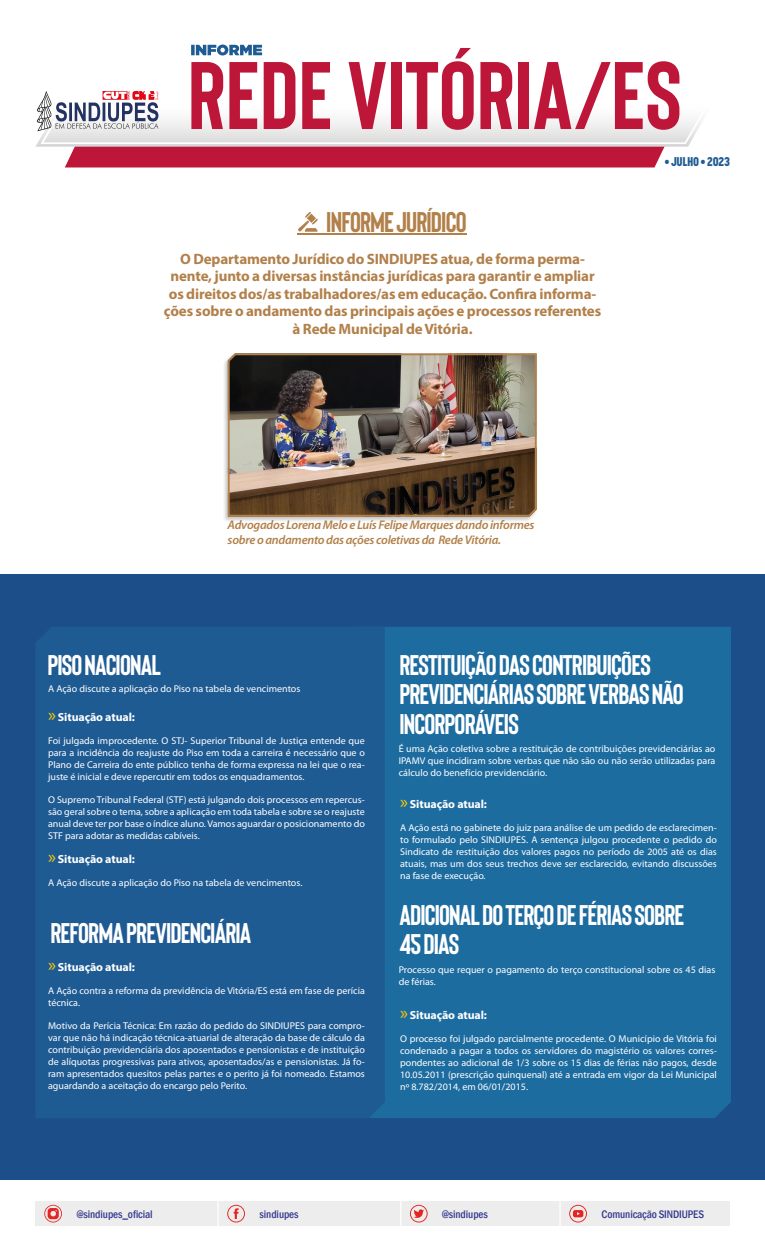
<style>
.page{position:relative;width:765px;height:1260px;background:#fff}
.page>*{position:absolute;margin:0;border:0;box-sizing:border-box;transform-origin:0 0}
.TITULO_1{font:700 28.5px/29.5px "Bison";letter-spacing:-.03em;color:#fff}
.TITULO_1-2{font:700 28.5px "Bison";letter-spacing:-.03em;color:#b2804a}
.TEXTO{font:700 15px/17.5px "Myriad Pro";letter-spacing:-.01em;color:#b2804a;text-align:center}
.t1{font:800 12.62px "Korolev Condensed";letter-spacing:-.02em;color:#1f5c94}
.LEGENDA{font:italic 600 12.5px/15px "Myriad Pro";letter-spacing:-.02em;color:#b2804a}
.Paragraph_Style_3{font:700 11.75px "Myriad Pro";letter-spacing:-.01em;color:#fff}
.t2{font:500 condensed 11.25px "Franklin Gothic";letter-spacing:-.01em;color:#36398e}
.Paragraph_Style_3-2{font:9.88px/12px "Myriad Pro";color:#fff;text-align:justify}
.s1{font-weight:500}
.s2{font-weight:400;font-size:18.62px;color:#fc0}
</style>
<div class="page">
<div style="left:65px;top:147px;width:600px;height:20px;background:#bd1639"></div>
<svg style="left:35px;top:74px;width:655px;height:73px"></svg>
<svg style="left:41px;top:77px;width:662px;height:67px"></svg>
<svg style="left:191px;top:45px;width:71px;height:11px"></svg>
<svg style="left:37px;top:91px;width:121px;height:40px"></svg>
<svg style="left:191px;top:62px;width:32px;height:67px"></svg>
<svg style="left:229px;top:62px;width:28px;height:67px"></svg>
<svg style="left:264px;top:62px;width:31px;height:67px"></svg>
<svg style="left:302px;top:62px;width:28px;height:67px"></svg>
<svg style="left:349px;top:62px;width:37px;height:67px"></svg>
<div style="left:391px;top:62px;width:10px;height:67px;background:#bd1639"></div>
<svg style="left:406px;top:48px;width:68px;height:82px"></svg>
<svg style="left:480px;top:62px;width:32px;height:67px"></svg>
<div style="left:518px;top:62px;width:11px;height:67px;background:#bd1639"></div>
<svg style="left:534px;top:61px;width:145px;height:69px"></svg>
<div style="left:35px;top:1201px;width:695px;height:25px;background:#ededed"></div>
<hr style="left:559px;top:1201px;width:2px;height:25px;background:#fff">
<svg style="left:44px;top:1201px;width:357px;height:25px"></svg>
<svg style="left:410px;top:1205px;width:18px;height:18px"></svg>
<svg style="left:569px;top:1205px;width:18px;height:18px"></svg>
<div style="left:0;top:574px;width:765px;height:606px;background:#1c4f8a"></div>
<div style="left:385px;top:627px;width:346px;height:491px;background:#1d6ca0"></div>
<div style="left:36px;top:627px;width:349px;height:491px;background:#1f5b93"></div>
<div style="left:223px;top:352px;width:315px;height:170px;background:#1d1d1b;opacity:.25"></div>
<img style="left:227px;top:352px;width:311px;height:165px">
<hr style="left:297px;top:234px;width:169px;height:1px;background:#b2804a">
<svg style="left:298px;top:212px;width:20px;height:20px"></svg>
<p class="TITULO_1-2" style="left:326px;top:206px;width:142px">INFORME JURÍDICO</p>
<p class="TEXTO" style="left:164px;top:249px;width:439px">O Departamento Jurídico do SINDIUPES atua, de forma perma&shy;nente, junto a diversas instâncias jurídicas para garantir e ampliar os direitos dos/as trabalhadores/as em educação. Confira informa&shy;ções sobre o andamento das principais ações e processos referentes à Rede Municipal de Vitória.</p>
<p class="t1" style="left:664px;top:154px;width:67px"><span class="s1">•</span> JULHO <span class="s1">•</span> 2023</p>
<p class="LEGENDA" style="left:228px;top:517px;width:308px">Advogados Lorena Melo e Luís Felipe Marques dando informes sobre o andamento das ações coletivas da Rede Vitória.</p>
<p class="TITULO_1" style="left:47px;top:650px;width:115px">PISO NACIONAL</p>
<p class="Paragraph_Style_3-2" style="left:48px;top:683px;width:254px">A Ação discute a aplicação do Piso na tabela de vencimentos</p>
<p class="Paragraph_Style_3" style="left:48px;top:709px;width:88px"><span class="s2">»</span> Situação atual:</p>
<p class="Paragraph_Style_3-2" style="left:48px;top:735px;width:318px">Foi julgada improcedente. O STJ- Superior Tribunal de Justiça entende que para a incidência do reajuste do Piso em toda a carreira é necessário que o Plano de Carreira do ente público tenha de forma expressa na lei que o rea&shy;juste é inicial e deve repercutir em todos os enquadramentos.</p>
<p class="Paragraph_Style_3-2" style="left:48px;top:794px;width:318px">O Supremo Tribunal Federal (STF) está julgando dois processos em repercus&shy;são geral sobre o tema, sobre a aplicação em toda tabela e sobre se o reajuste anual deve ter por base o índice aluno. Vamos aguardar o posicionamento do STF para adotar as medidas cabíveis.</p>
<p class="Paragraph_Style_3" style="left:48px;top:851px;width:88px"><span class="s2">»</span> Situação atual:</p>
<p class="Paragraph_Style_3-2" style="left:48px;top:877px;width:256px">A Ação discute a aplicação do Piso na tabela de vencimentos.</p>
<p class="TITULO_1" style="left:50px;top:918px;width:203px">REFORMA PREVIDENCIÁRIA</p>
<p class="Paragraph_Style_3" style="left:48px;top:959px;width:88px"><span class="s2">»</span> Situação atual:</p>
<p class="Paragraph_Style_3-2" style="left:48px;top:984px;width:318px">A Ação contra a reforma da previdência de Vitória/ES está em fase de perícia técnica.</p>
<p class="Paragraph_Style_3-2" style="left:48px;top:1019px;width:318px">Motivo da Perícia Técnica: Em razão do pedido do SINDIUPES para compro&shy;var que não há indicação técnica-atuarial de alteração da base de cálculo da contribuição previdenciária dos aposentados e pensionistas e de instituição de alíquotas progressivas para ativos, aposentados/as e pensionistas. Já fo&shy;ram apresentados quesitos pelas partes e o perito já foi nomeado. Estamos aguardando a aceitação do encargo pelo Perito.</p>
<p class="TITULO_1" style="left:399px;top:650px;width:286px">RESTITUIÇÃO DAS CONTRIBUIÇÕES<br>PREVIDENCIÁRIAS SOBRE VERBAS NÃO<br>INCORPORÁVEIS</p>
<p class="Paragraph_Style_3-2" style="left:399px;top:743px;width:318px">É uma Ação coletiva sobre a restituição de contribuições previdenciárias ao IPAMV que incidiram sobre verbas que não são ou não serão utilizadas para cálculo do benefício previdenciário.</p>
<p class="Paragraph_Style_3" style="left:400px;top:797px;width:88px"><span class="s2">»</span> Situação atual:</p>
<p class="Paragraph_Style_3-2" style="left:400px;top:822px;width:318px">A Ação está no gabinete do juiz para análise de um pedido de esclarecimen&shy;to formulado pelo SINDIUPES. A sentença julgou procedente o pedido do Sindicato de restituição dos valores pagos no período de 2005 até os dias atuais, mas um dos seus trechos deve ser esclarecido, evitando discussões na fase de execução.</p>
<p class="TITULO_1" style="left:399px;top:900px;width:287px">ADICIONAL DO TERÇO DE FÉRIAS SOBRE<br>45 DIAS</p>
<p class="Paragraph_Style_3-2" style="left:399px;top:964px;width:318px">Processo que requer o pagamento do terço constitucional sobre os 45 dias de férias.</p>
<p class="Paragraph_Style_3" style="left:400px;top:1007px;width:88px"><span class="s2">»</span> Situação atual:</p>
<p class="Paragraph_Style_3-2" style="left:400px;top:1033px;width:318px">O processo foi julgado parcialmente procedente. O Município de Vitória foi condenado a pagar a todos os servidores do magistério os valores corres&shy;pondentes ao adicional de 1/3 sobre os 15 dias de férias não pagos, desde 10.05.2011 (prescrição quinquenal) até a entrada em vigor da Lei Municipal nº 8.782/2014, em 06/01/2015.</p>
<p class="t2" style="left:77px;top:1206px;width:77px">@sindiupes_oficial</p>
<p class="t2" style="left:260px;top:1206px;width:40px">sindiupes</p>
<p class="t2" style="left:442px;top:1206px;width:47px">@sindiupes</p>
<p class="t2" style="left:602px;top:1206px;width:104px">Comunicação SINDIUPES</p>
</div>
